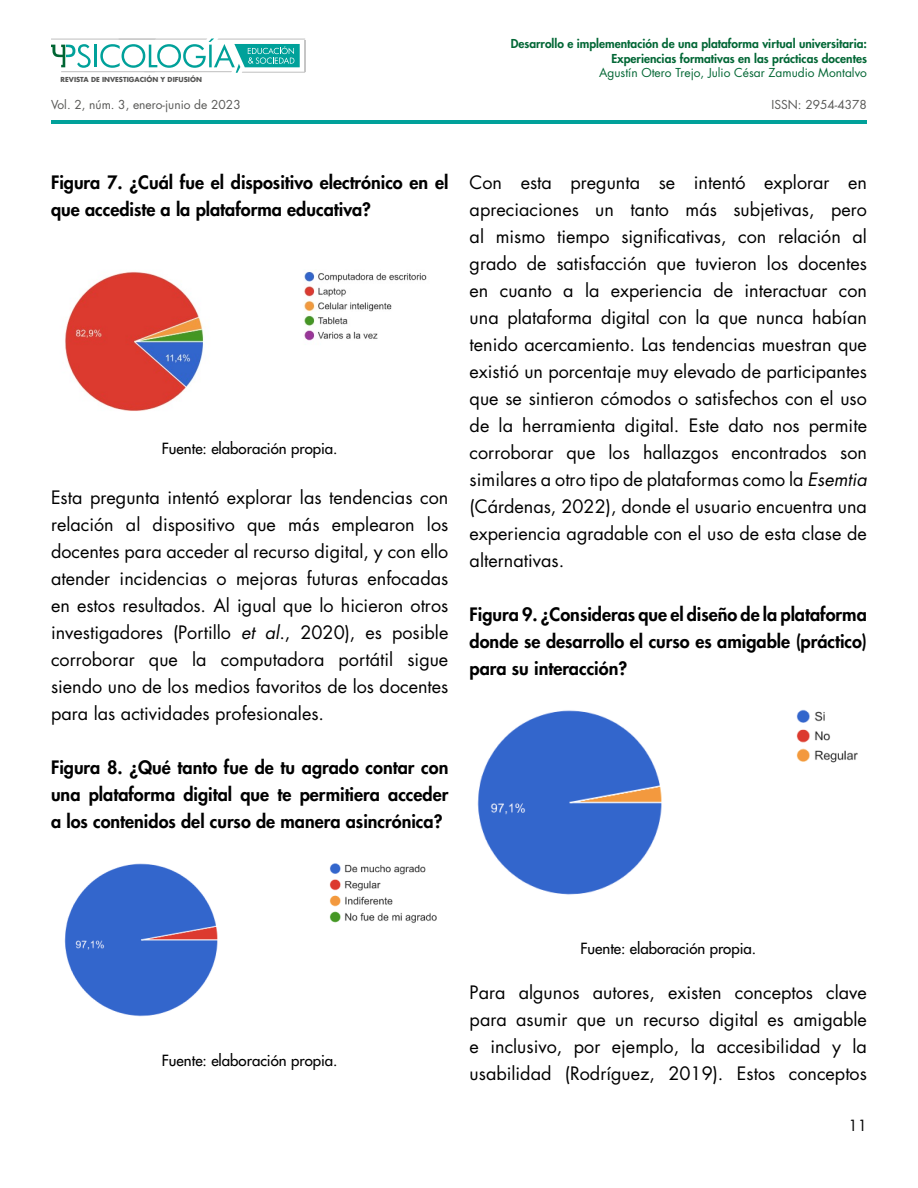
<style>
.page{position:relative;width:918px;height:1188px;background:#fff}
.page>*{position:absolute;margin:0;border:0;box-sizing:border-box;transform-origin:0 0}
.t1{font:18px/27px "Futura Std";color:#000;text-align:justify}
.t2{font:800 18px/27px "Futura Std";color:#000;text-align:justify}
.t3{font:500 15px "Futura Std";color:#000}
.t4{font:15px "Futura Std";color:#000}
.t5{font:800 12px/14.4px "Futura Std";color:#036736;text-align:right}
.t6{font:12px "Futura Std";color:#585856}
.t7{font:12px "Futura Std";color:#046735}
.t8{font:700 6.75px "Futura Std";color:#575756}
.s1{font-style:italic}
</style>
<div class="page">
<svg style="left:51px;top:39px;width:254px;height:34px"></svg>
<hr style="left:51px;top:120px;width:816px;height:4px;background:#00a19a">
<img style="left:65px;top:270px;width:362px;height:141px">
<img style="left:64px;top:863px;width:373px;height:154px">
<img style="left:477px;top:709px;width:381px;height:186px">
<p class="t8" style="left:61px;top:75px;width:143px">REVISTA DE INVESTIGACIÓN Y DIFUSIÓN</p>
<p class="t6" style="left:51px;top:97px;width:191px">Vol. 2, núm. 3, enero-junio de 2023</p>
<p class="t5" style="left:511px;top:37px;width:358px">Desarrollo e implementación de una plataforma virtual universitaria:<br>Experiencias formativas en las prácticas docentes</p>
<p class="t7" style="left:599px;top:65px;width:269px">Agustín Otero Trejo, Julio César Zamudio Montalvo</p>
<p class="t6" style="left:772px;top:97px;width:97px">ISSN: 2954-4378</p>
<p class="t2" style="left:51px;top:169px;width:399px">Figura 7. ¿Cuál fue el dispositivo electrónico en el que accediste a la plataforma educativa?</p>
<p class="t3" style="left:162px;top:439px;width:177px">Fuente: elaboración propia.</p>
<p class="t1" style="left:51px;top:484px;width:399px">Esta pregunta intentó explorar las tendencias con relación al dispositivo que más emplearon los docentes para acceder al recurso digital, y con ello atender incidencias o mejoras futuras enfocadas en estos resultados. Al igual que lo hicieron otros investigadores (Portillo <span class="s1">et al</span>., 2020), es posible corroborar que la computadora portátil sigue siendo uno de los medios favoritos de los docentes para las actividades profesionales.</p>
<p class="t2" style="left:51px;top:754px;width:399px">Figura 8. ¿Qué tanto fue de tu agrado contar con una plataforma digital que te permitiera acceder a los contenidos del curso de manera asincrónica?</p>
<p class="t1" style="left:470px;top:169px;width:399px">Con esta pregunta se intentó explorar en apreciaciones un tanto más subjetivas, pero al mismo tiempo significativas, con relación al grado de satisfacción que tuvieron los docentes en cuanto a la experiencia de interactuar con una plataforma digital con la que nunca habían tenido acercamiento. Las tendencias muestran que existió un porcentaje muy elevado de participantes que se sintieron cómodos o satisfechos con el uso de la herramienta digital. Este dato nos permite corroborar que los hallazgos encontrados son similares a otro tipo de plataformas como la <span class="s1">Esemtia </span>(Cárdenas, 2022), donde el usuario encuentra una experiencia agradable con el uso de esta clase de alternativas.</p>
<p class="t2" style="left:470px;top:601px;width:399px">Figura 9. ¿Consideras que el diseño de la plataforma donde se desarrollo el curso es amigable (práctico) para su interacción?</p>
<p class="t3" style="left:162px;top:1051px;width:177px">Fuente: elaboración propia.</p>
<p class="t3" style="left:580px;top:939px;width:177px">Fuente: elaboración propia.</p>
<p class="t1" style="left:470px;top:979px;width:399px">Para algunos autores, existen conceptos clave para asumir que un recurso digital es amigable e inclusivo, por ejemplo, la accesibilidad y la usabilidad (Rodríguez, 2019). Estos conceptos</p>
<p class="t4" style="left:848px;top:1116px;width:20px">11</p>
</div>
